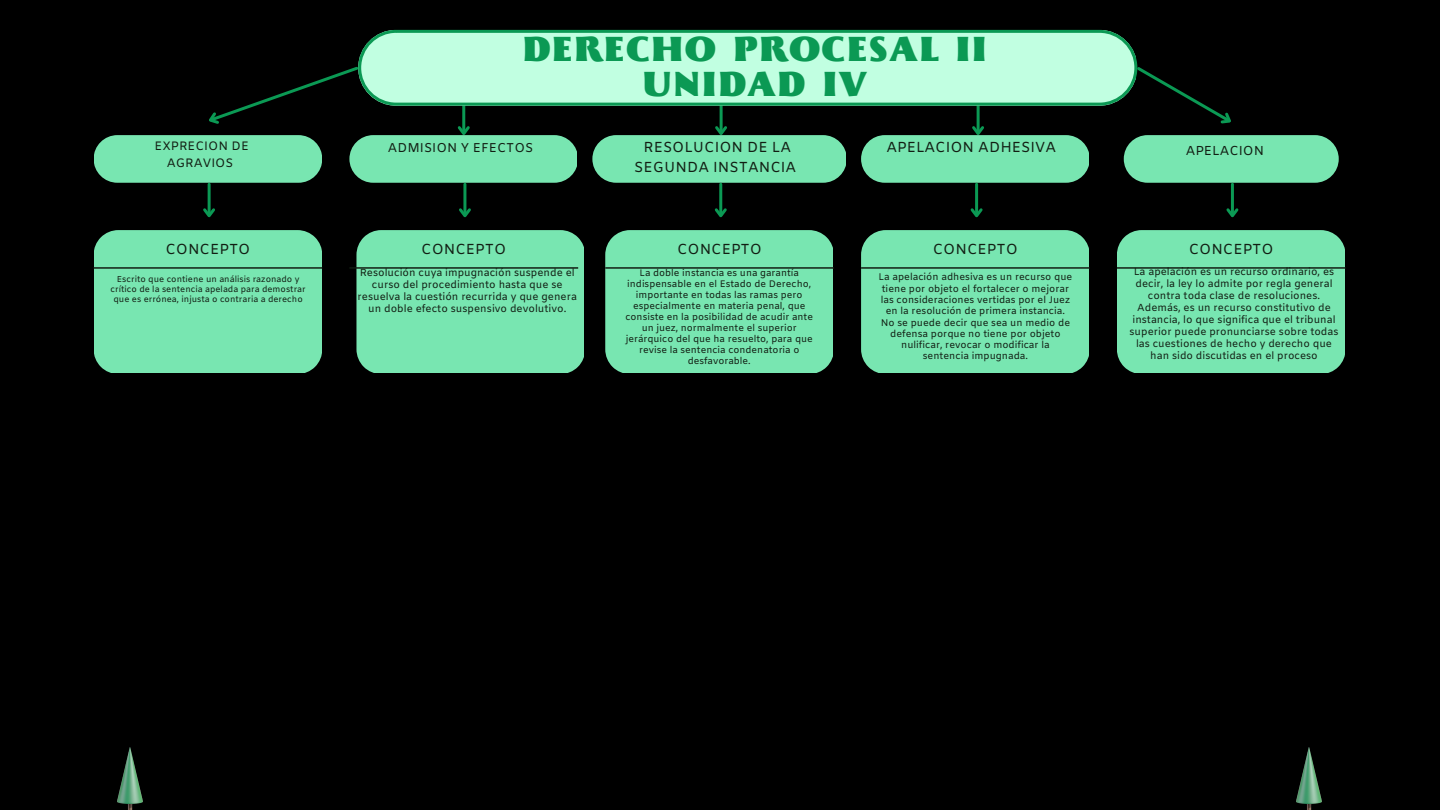
<style>
.page{position:relative;width:1440px;height:810px;background:#000}
.page>*{position:absolute;margin:0;border:0;box-sizing:border-box;transform-origin:0 0}
.t1{font:900 35px/34.9px "Beatrix Antiqua";letter-spacing:.035em;color:#0b9954;text-align:center}
.t2{font:14.5px/20.2px "Amiko";color:#121e13;text-align:center}
.t3{font:13px "Amiko";color:#121e13}
.t4{font:12.8px "Amiko";color:#121e13}
.t5{font:12.2px/16.9px "Amiko";color:#121e13;text-align:center}
.t6{font:10.3px/11.9px "Amiko";color:#121e13;text-align:center}
.t7{font:10.2px/11.9px "Amiko";color:#121e13;text-align:center}
.t8{font:9.7px/11.3px "Amiko";color:#121e13;text-align:center}
.t9{font:9.5px/11px "Amiko";color:#121e13;text-align:center}
.t10{font:8.5px/9.9px "Amiko";color:#121e13;text-align:center}
</style>
<div class="page">
<svg style="left:209px;top:66px;width:149px;height:58px"></svg>
<svg style="left:1137px;top:64px;width:94px;height:60px"></svg>
<hr style="left:462px;top:104px;width:3px;height:29px;background:#0b9954">
<svg style="left:457px;top:123px;width:13px;height:12px"></svg>
<hr style="left:720px;top:104px;width:3px;height:29px;background:#0b9954">
<hr style="left:977px;top:104px;width:3px;height:29px;background:#0b9954">
<svg style="left:972px;top:123px;width:12px;height:12px"></svg>
<div style="left:94px;top:135px;width:227px;height:48px;background:#78e6b1;border-radius:24px"></div>
<div style="left:349px;top:135px;width:228px;height:48px;background:#78e6b1;border-radius:24px"></div>
<hr style="left:208px;top:184px;width:3px;height:31px;background:#0b9954">
<svg style="left:203px;top:206px;width:12px;height:12px"></svg>
<hr style="left:463px;top:184px;width:3px;height:31px;background:#0b9954">
<svg style="left:459px;top:206px;width:12px;height:12px"></svg>
<div style="left:94px;top:230px;width:227px;height:143px;background:#78e6b1"></div>
<div style="left:356px;top:230px;width:228px;height:143px;background:#78e6b1"></div>
<hr style="left:94px;top:267px;width:228px;height:2px;background:#121e13">
<hr style="left:349px;top:267px;width:229px;height:2px;background:#121e13">
<svg style="left:358px;top:30px;width:779px;height:76px;background:#aef1d0"></svg>
<svg style="left:592px;top:123px;width:254px;height:60px"></svg>
<hr style="left:719px;top:184px;width:3px;height:31px;background:#0b9954">
<svg style="left:714px;top:206px;width:13px;height:12px"></svg>
<div style="left:605px;top:230px;width:228px;height:143px;background:#78e6b1"></div>
<hr style="left:605px;top:267px;width:229px;height:2px;background:#121e13">
<div style="left:861px;top:135px;width:228px;height:48px;background:#78e6b1;border-radius:24px"></div>
<hr style="left:975px;top:184px;width:3px;height:31px;background:#0b9954">
<svg style="left:970px;top:206px;width:13px;height:12px"></svg>
<div style="left:861px;top:230px;width:228px;height:143px;background:#78e6b1"></div>
<hr style="left:861px;top:267px;width:229px;height:2px;background:#121e13">
<div style="left:1124px;top:135px;width:215px;height:48px;background:#78e6b1;border-radius:24px"></div>
<hr style="left:1231px;top:184px;width:3px;height:31px;background:#0b9954">
<svg style="left:1226px;top:208px;width:13px;height:10px"></svg>
<div style="left:1117px;top:230px;width:228px;height:143px;background:#78e6b1"></div>
<hr style="left:1117px;top:267px;width:229px;height:2px;background:#121e13">
<img style="left:1297px;top:748px;width:25px;height:62px">
<img style="left:117px;top:748px;width:25px;height:62px">
<h1 class="t1" style="left:522px;top:31px;width:466px">DERECHO PROCESAL II<br>UNIDAD IV</h1>
<p class="t5" style="left:155px;top:138px;width:96px">EXPRECION DE<br>AGRAVIOS</p>
<h3 class="t4" style="left:388px;top:141px;width:147px">ADMISION Y EFECTOS</h3>
<h2 class="t2" style="left:634px;top:138px;width:164px">RESOLUCION DE LA<br>SEGUNDA INSTANCIA</h2>
<h2 class="t2" style="left:886px;top:138px;width:171px">APELACION ADHESIVA</h2>
<h3 class="t3" style="left:1186px;top:142px;width:80px">APELACION</h3>
<h2 class="t2" style="left:165px;top:241px;width:87px">CONCEPTO</h2>
<h2 class="t2" style="left:421px;top:241px;width:87px">CONCEPTO</h2>
<h2 class="t2" style="left:677px;top:241px;width:87px">CONCEPTO</h2>
<h2 class="t2" style="left:933px;top:241px;width:87px">CONCEPTO</h2>
<h2 class="t2" style="left:1189px;top:241px;width:87px">CONCEPTO</h2>
<p class="t10" style="left:111px;top:275px;width:197px">Escrito que contiene un análisis razonado y crítico de la sentencia apelada para demostrar que es errónea, injusta o contraria a derecho</p>
<p class="t6" style="left:358px;top:268px;width:221px">Resolución cuya impugnación suspende el curso del procedimiento hasta que se resuelva la cuestión recurrida y que genera un doble efecto suspensivo devolutivo.</p>
<p class="t9" style="left:625px;top:268px;width:189px">La doble instancia es una garantía indispensable en el Estado de Derecho, importante en todas las ramas pero especialmente en materia penal, que consiste en la posibilidad de acudir ante un juez, normalmente el superior jerárquico del que ha resuelto, para que revise la sentencia condenatoria o desfavorable.</p>
<p class="t8" style="left:878px;top:272px;width:195px">La apelación adhesiva es un recurso que tiene por objeto el fortalecer o mejorar las consideraciones vertidas por el Juez en la resolución de primera instancia.<br>No se puede decir que sea un medio de defensa porque no tiene por objeto nulificar, revocar o modificar la sentencia impugnada.</p>
<p class="t7" style="left:1130px;top:267px;width:211px">La apelación es un recurso ordinario, es decir, la ley lo admite por regla general contra toda clase de resoluciones.<br>Además, es un recurso constitutivo de instancia, lo que significa que el tribunal superior puede pronunciarse sobre todas las cuestiones de hecho y derecho que han sido discutidas en el proceso</p>
</div>
